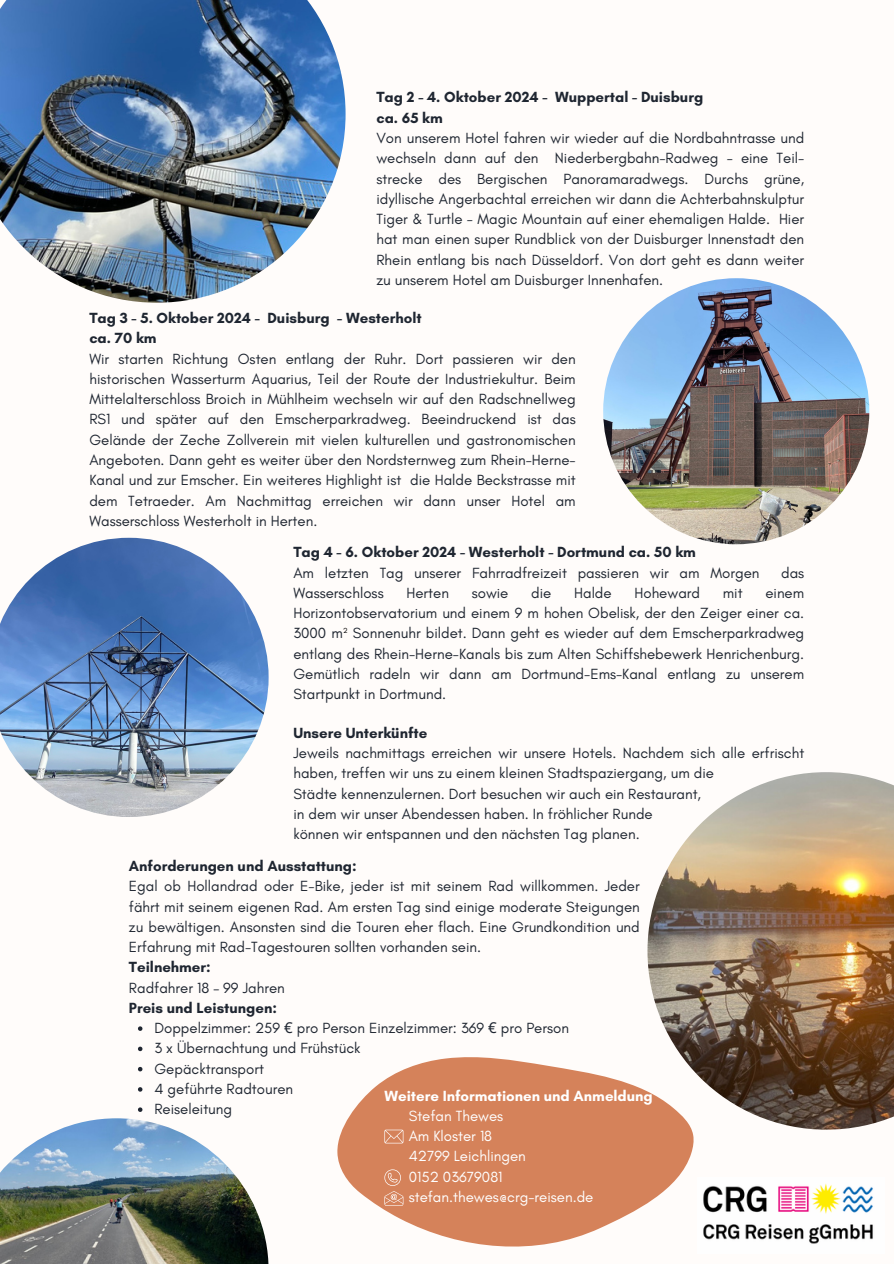
<style>
.page{position:relative;width:894px;height:1264px;background:#fff}
.page>*{position:absolute;margin:0;border:0;box-sizing:border-box;transform-origin:0 0}
.t1{font:15px/20.2px "Glacial Indifference";color:#1f2631}
.t2{font:15px/20.2px "Glacial Indifference";color:#fff}
.t3{font:7.5px "Glacial Indifference";color:#000}
.s1{font-weight:700}
.s2{font-family:"Noto Sans"}
</style>
<div class="page">
<div style="left:0;top:0;width:893px;height:1263px;background:#fffcfa"></div>
<img style="left:0;top:0;width:345px;height:303px">
<img style="left:0;top:538px;width:268px;height:279px">
<img style="left:603px;top:278px;width:266px;height:266px;border-radius:50%">
<img style="left:0;top:1118px;width:268px;height:145px">
<img style="left:647px;top:772px;width:246px;height:357px">
<svg style="left:337px;top:1054px;width:356px;height:193px;fill:#d5825a"></svg>
<svg style="left:138px;top:1026px;width:4px;height:4px"></svg>
<svg style="left:138px;top:1046px;width:4px;height:5px"></svg>
<svg style="left:138px;top:1066px;width:4px;height:5px"></svg>
<svg style="left:138px;top:1087px;width:4px;height:4px"></svg>
<svg style="left:138px;top:1107px;width:4px;height:4px"></svg>
<svg style="left:384px;top:1169px;width:19px;height:36px"></svg>
<svg style="left:384px;top:1129px;width:19px;height:14px"></svg>
<img style="left:703px;top:1184px;width:170px;height:60px">
<h1 class="t1" style="left:376px;top:87px;width:429px"><span class="s1">Tag 2 - 4. Oktober 2024 - Wuppertal - Duisburg<br>ca. 65 km<br></span>Von unserem Hotel fahren wir wieder auf die Nordbahntrasse und wechseln dann auf den Niederbergbahn-Radweg - eine Teil&shy;strecke des Bergischen Panoramaradwegs. Durchs grüne, idyllische Angerbachtal erreichen wir dann die Achterbahnskulptur Tiger &amp; Turtle - Magic Mountain auf einer ehemaligen Halde. Hier hat man einen super Rundblick von der Duisburger Innenstadt den Rhein entlang bis nach Düsseldorf. Von dort geht es dann weiter zu unserem Hotel am Duisburger Innenhafen.</h1>
<p class="t1" style="left:89px;top:308px;width:487px"><span class="s1">Tag 3 - 5. Oktober 2024 - Duisburg - Westerholt<br>ca. 70 km<br></span>Wir starten Richtung Osten entlang der Ruhr. Dort passieren wir den historischen Wasserturm Aquarius, Teil der Route der Industriekultur. Beim Mittelalterschloss Broich in Mühlheim wechseln wir auf den Radschnellweg RS1 und später auf den Emscherparkradweg. Beeindruckend ist das Gelände der Zeche Zollverein mit vielen kulturellen und gastronomischen Angeboten. Dann geht es weiter über den Nordsternweg zum Rhein-Herne-Kanal und zur Emscher. Ein weiteres Highlight ist die Halde Beckstrasse mit dem Tetraeder. Am Nachmittag erreichen wir dann unser Hotel am Wasserschloss Westerholt in Herten.</p>
<p class="t1" style="left:293px;top:542px;width:467px"><span class="s1">Tag 4 - 6. Oktober 2024 - Westerholt - Dortmund ca. 50 km<br></span>Am letzten Tag unserer Fahrradfreizeit passieren wir am Morgen</p>
<p class="t1" style="left:780px;top:562px;width:25px">das</p>
<p class="t1" style="left:293px;top:582px;width:92px">Wasserschloss</p>
<p class="t1" style="left:406px;top:582px;width:44px">Herten</p>
<p class="t1" style="left:471px;top:582px;width:38px">sowie</p>
<p class="t1" style="left:531px;top:582px;width:22px">die</p>
<p class="t1" style="left:574px;top:582px;width:39px">Halde</p>
<p class="t1" style="left:634px;top:582px;width:67px">Hoheward</p>
<p class="t1" style="left:722px;top:582px;width:21px">mit</p>
<p class="t1" style="left:293px;top:582px;width:512px;text-align:justify;text-indent:472px">einem Horizontobservatorium und einem 9 m hohen Obelisk, der den Zeiger einer ca.<br>3000 m Sonnenuhr bildet. Dann geht es wieder auf dem Emscherparkradweg entlang des Rhein-Herne-Kanals bis zum Alten Schiffshebewerk Henrichenburg.<br>Gemütlich radeln wir dann am Dortmund-Ems-Kanal entlang zu unserem Startpunkt in Dortmund.</p>
<p class="t3" style="left:343px;top:626px;width:6px">2</p>
<p class="t1" style="left:293px;top:722px;width:512px"><span class="s1">Unsere Unterkü nfte<br></span>Jeweils nachmittags erreichen wir unsere Hotels. Nachdem sich alle erfrischt haben, treffen wir uns zu einem kleinen Stadtspaziergang, um die<br>Städte kennenzulernen. Dort besuchen wir auch ein Restaurant,<br>in dem wir unser Abendessen haben. In fröhlicher Runde<br>können wir entspannen und den nächsten Tag planen.</p>
<p class="t1" style="left:129px;top:855px;width:512px"><span class="s1">Anforderungen und Ausstattung:<br></span>Egal ob Hollandrad oder E-Bike, jeder ist mit seinem Rad willkommen. Jeder fä hrt mit seinem eigenen Rad. Am ersten Tag sind einige moderate Steigungen zu bewältigen. Ansonsten sind die Touren eher flach. Eine Grundkondition und Erfahrung mit Rad-Tagestouren sollten vorhanden sein.<br><span class="s1">Teilnehmer:<br></span>Radfahrer 18 – 99 Jahren<br><span class="s1">Preis und Leistungen:</span></p>
<h1 class="t1" style="left:154px;top:1017px;width:416px">Doppelzimmer: 259 <span class="s2">€</span> pro Person Einzelzimmer: 369 <span class="s2">€</span> pro Person</h1>
<p class="t1" style="left:154px;top:1038px;width:207px">3 x Übernachtung und Frühstück</p>
<h1 class="t1" style="left:154px;top:1058px;width:111px">Gepäcktransport</h1>
<p class="t1" style="left:154px;top:1078px;width:140px">4 geführte Radtouren</p>
<p class="t1" style="left:154px;top:1098px;width:79px">Reiseleitung</p>
<p class="t2" style="left:408px;top:1085px;width:245px;text-indent:-24px"><span class="s1">Weitere Informationen und Anmeldung<br></span>Stefan Thewes<br>Am Kloster 18<br>42799 Leichlingen</p>
<p class="t2" style="left:408px;top:1166px;width:186px">0152 03679081 stefan.thewes@crg-reisen.de</p>
</div>
